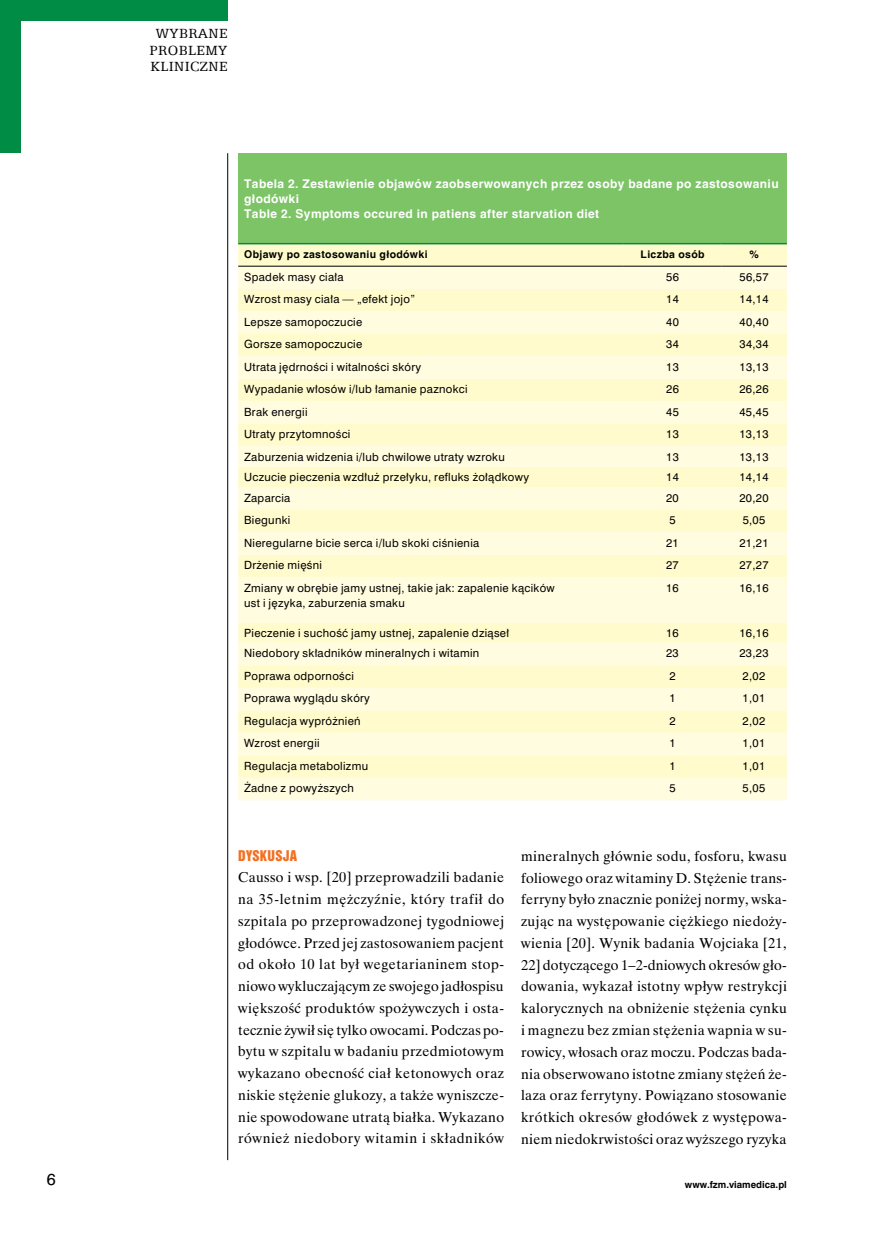
<style>
.page{position:relative;width:872px;height:1234px;background:#fff}
.page>*{position:absolute;margin:0;border:0;box-sizing:border-box;transform-origin:0 0}
.t1{font:15px/16.5px "Egyptian 505 EU";letter-spacing:.03em;color:#000;text-align:center}
.t2{font:15px "Swis 721 PL";color:#000}
.t3{font:14.25px/21.8px "Time Ibis EE";letter-spacing:.025em;color:#000;text-align:justify}
.t4{font:13.5px "Swis 921 EU";letter-spacing:.025em;color:#f36f21}
.t5{font:700 12px/15px "Switzerland";letter-spacing:.035em;color:#fff}
.t6{font:10.5px/15px "Swis 721 PL";letter-spacing:.03em;color:#000}
.t7{font:700 10.5px "Switzerland";letter-spacing:.035em;color:#000}
.t8{font:700 9px "Swis 721 PL";color:#000}
</style>
<div class="page">
<hr style="left:227px;top:153px;width:1px;height:1006px;background:#000">
<div style="left:0;top:0;width:227px;height:21px;background:#008c44"></div>
<div style="left:0;top:0;width:21px;height:153px;background:#008c44"></div>
<div style="left:238px;top:153px;width:549px;height:90px;background:#7cc466"></div>
<svg style="left:238px;top:244px;width:549px;height:22px;background:#f6f5c6"></svg>
<svg style="left:238px;top:267px;width:549px;height:533px;background:#fffbd6"></svg>
<hr style="left:238px;top:243px;width:386px;height:1px;background:#008c44">
<hr style="left:624px;top:243px;width:97px;height:1px;background:#008c44">
<hr style="left:721px;top:243px;width:66px;height:1px;background:#008c44">
<hr style="left:238px;top:266px;width:386px;height:1px;background:#000">
<hr style="left:624px;top:266px;width:97px;height:1px;background:#000">
<hr style="left:721px;top:266px;width:66px;height:1px;background:#000">
<p class="t1" style="left:149px;top:25px;width:79px">WYBRANE<br>PROBLEMY<br>KLINICZNE</p>
<p class="t5" style="left:244px;top:176px;width:536px">Tabela 2. Zestawienie objawów zaobserwowanych przez osoby badane po zastosowaniu głodówki<br>Table 2. Symptoms occured in patiens after starvation diet</p>
<p class="t7" style="left:244px;top:248px;width:185px">Objawy po zastosowaniu głodówki</p>
<p class="t7" style="left:640px;top:248px;width:66px">Liczba osób</p>
<p class="t7" style="left:749px;top:248px;width:11px">%</p>
<p class="t6" style="left:244px;top:269px;width:101px">Spadek masy ciała</p>
<p class="t6" style="left:666px;top:269px;width:14px">56</p>
<p class="t6" style="left:739px;top:269px;width:31px">56,57</p>
<p class="t6" style="left:244px;top:291px;width:172px">Wzrost masy ciała — „efekt jojo”</p>
<p class="t6" style="left:666px;top:291px;width:14px">14</p>
<p class="t6" style="left:739px;top:291px;width:31px">14,14</p>
<p class="t6" style="left:244px;top:314px;width:120px">Lepsze samopoczucie</p>
<p class="t6" style="left:666px;top:314px;width:14px">40</p>
<p class="t6" style="left:739px;top:314px;width:31px">40,40</p>
<p class="t6" style="left:244px;top:336px;width:120px">Gorsze samopoczucie</p>
<p class="t6" style="left:666px;top:336px;width:14px">34</p>
<p class="t6" style="left:739px;top:336px;width:31px">34,34</p>
<p class="t6" style="left:244px;top:359px;width:178px">Utrata jędrności i witalności skóry</p>
<p class="t6" style="left:666px;top:359px;width:14px">13</p>
<p class="t6" style="left:739px;top:359px;width:31px">13,13</p>
<p class="t6" style="left:244px;top:381px;width:225px">Wypadanie włosów i/lub łamanie paznokci</p>
<p class="t6" style="left:666px;top:381px;width:14px">26</p>
<p class="t6" style="left:739px;top:381px;width:31px">26,26</p>
<p class="t6" style="left:244px;top:404px;width:65px">Brak energii</p>
<p class="t6" style="left:666px;top:404px;width:14px">45</p>
<p class="t6" style="left:739px;top:404px;width:31px">45,45</p>
<p class="t6" style="left:244px;top:426px;width:108px">Utraty przytomności</p>
<p class="t6" style="left:666px;top:426px;width:14px">13</p>
<p class="t6" style="left:739px;top:426px;width:31px">13,13</p>
<p class="t6" style="left:244px;top:449px;width:262px">Zaburzenia widzenia i/lub chwilowe utraty wzroku</p>
<p class="t6" style="left:666px;top:449px;width:14px">13</p>
<p class="t6" style="left:739px;top:449px;width:31px">13,13</p>
<p class="t6" style="left:244px;top:469px;width:286px">Uczucie pieczenia wzdłuż przełyku, refluks żołądkowy</p>
<p class="t6" style="left:666px;top:469px;width:14px">14</p>
<p class="t6" style="left:739px;top:469px;width:31px">14,14</p>
<p class="t6" style="left:244px;top:490px;width:48px">Zaparcia</p>
<p class="t6" style="left:666px;top:490px;width:14px">20</p>
<p class="t6" style="left:739px;top:490px;width:31px">20,20</p>
<p class="t6" style="left:244px;top:512px;width:48px">Biegunki</p>
<p class="t6" style="left:669px;top:512px;width:8px">5</p>
<p class="t6" style="left:742px;top:512px;width:24px">5,05</p>
<p class="t6" style="left:244px;top:535px;width:237px">Nieregularne bicie serca i/lub skoki ciśnienia</p>
<p class="t6" style="left:666px;top:535px;width:14px">21</p>
<p class="t6" style="left:739px;top:535px;width:31px">21,21</p>
<p class="t6" style="left:244px;top:557px;width:79px">Drżenie mięśni</p>
<p class="t6" style="left:666px;top:557px;width:14px">27</p>
<p class="t6" style="left:739px;top:557px;width:31px">27,27</p>
<p class="t6" style="left:244px;top:580px;width:312px">Zmiany w obrębie jamy ustnej, takie jak: zapalenie kącików ust i języka, zaburzenia smaku</p>
<p class="t6" style="left:666px;top:580px;width:14px">16</p>
<p class="t6" style="left:739px;top:580px;width:31px">16,16</p>
<p class="t6" style="left:244px;top:625px;width:266px">Pieczenie i suchość jamy ustnej, zapalenie dziąseł</p>
<p class="t6" style="left:666px;top:625px;width:14px">16</p>
<p class="t6" style="left:739px;top:625px;width:31px">16,16</p>
<p class="t6" style="left:244px;top:645px;width:237px">Niedobory składników mineralnych i witamin</p>
<p class="t6" style="left:666px;top:645px;width:14px">23</p>
<p class="t6" style="left:739px;top:645px;width:31px">23,23</p>
<p class="t6" style="left:244px;top:668px;width:111px">Poprawa odporności</p>
<p class="t6" style="left:669px;top:668px;width:8px">2</p>
<p class="t6" style="left:742px;top:668px;width:24px">2,02</p>
<p class="t6" style="left:244px;top:690px;width:127px">Poprawa wyglądu skóry</p>
<p class="t6" style="left:669px;top:690px;width:8px">1</p>
<p class="t6" style="left:742px;top:690px;width:24px">1,01</p>
<p class="t6" style="left:244px;top:713px;width:118px">Regulacja wypróżnień</p>
<p class="t6" style="left:669px;top:713px;width:8px">2</p>
<p class="t6" style="left:742px;top:713px;width:24px">2,02</p>
<p class="t6" style="left:244px;top:735px;width:77px">Wzrost energii</p>
<p class="t6" style="left:669px;top:735px;width:8px">1</p>
<p class="t6" style="left:742px;top:735px;width:24px">1,01</p>
<p class="t6" style="left:244px;top:758px;width:126px">Regulacja metabolizmu</p>
<p class="t6" style="left:669px;top:758px;width:8px">1</p>
<p class="t6" style="left:742px;top:758px;width:24px">1,01</p>
<p class="t6" style="left:244px;top:780px;width:111px">Żadne z powyższych</p>
<p class="t6" style="left:669px;top:780px;width:8px">5</p>
<p class="t6" style="left:742px;top:780px;width:24px">5,05</p>
<p class="t4" style="left:238px;top:846px;width:60px">DYSKUSJA</p>
<p class="t3" style="left:238px;top:866px;width:267px">Causso i wsp. [20] przeprowadzili badanie na 35-letnim mężczyźnie, który trafił do szpitala po przeprowadzonej tygodniowej głodówce. Przed jej zastosowaniem pacjent od około 10 lat był wegetarianinem stop&shy;niowo wykluczającym ze swojego jadłospisu większość produktów spożywczych i osta&shy;tecznie żywił się tylko owocami. Podczas po&shy;bytu w szpitalu w badaniu przedmiotowym wykazano obecność ciał ketonowych oraz niskie stężenie glukozy, a także wyniszcze&shy;nie spowodowane utratą białka. Wykazano również niedobory witamin i składników</p>
<p class="t3" style="left:521px;top:844px;width:267px">mineralnych głównie sodu, fosforu, kwasu foliowego oraz witaminy D. Stężenie trans&shy;ferryny było znacznie poniżej normy, wska&shy;zując na występowanie ciężkiego niedoży&shy;wienia [20]. Wynik badania Wojciaka [21, 22] dotyczącego 1–2-dniowych okresów gło&shy;dowania, wykazał istotny wpływ restrykcji kalorycznych na obniżenie stężenia cynku i magnezu bez zmian stężenia wapnia w su&shy;rowicy, włosach oraz moczu. Podczas bada&shy;nia obserwowano istotne zmiany stężeń że&shy;laza oraz ferrytyny. Powiązano stosowanie krótkich okresów głodówek z występowa&shy;niem niedokrwistości oraz wyższego ryzyka</p>
<p class="t2" style="left:47px;top:1169px;width:10px">6</p>
<p class="t8" style="left:685px;top:1178px;width:103px">www.fzm.viamedica.pl</p>
</div>
